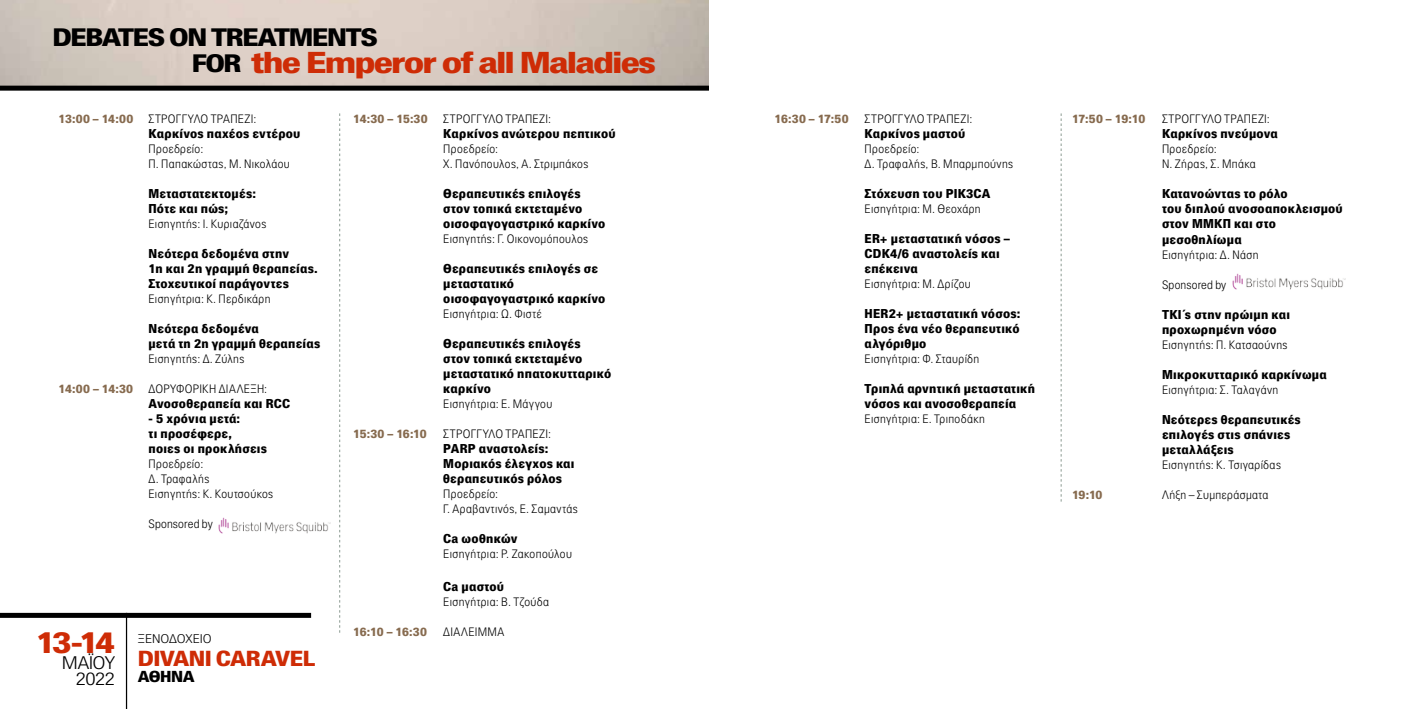
<style>
.page{position:relative;width:1418px;height:709px;background:#fff}
.page>*{position:absolute;margin:0;border:0;box-sizing:border-box;transform-origin:0 0}
.t1{font:900 29.5px "PF Paperback";color:#ce2c06;scale:1.11 1}
.t2{font:900 29.38px "PF Paperback";letter-spacing:-.05em;color:#ce2c06;scale:1.2 1}
.t3{font:900 24.5px "PF Paperback";letter-spacing:-.05em;color:#000;scale:1.13 1}
.t4{font:900 21.25px "PF Paperback";letter-spacing:-.03em;color:#ce2c06;scale:1.09 1}
.t5{font:300 17.75px/15.9px "PF Paperback";letter-spacing:-.025em;color:#000;text-align:right;scale:1.11 1}
.t6{font:900 15.5px "PF Paperback";color:#000;scale:1.09 1}
.t7{font:900 12.5px/15px "PF Paperback";letter-spacing:.02em;color:#000}
.t8{font:300 12.25px "PF Paperback";color:#000;scale:1.09 1}
.t9{font:300 11.88px/15px "PF Paperback";letter-spacing:.035em;color:#000}
.t10{font:900 11.88px "PF Paperback";letter-spacing:-.025em;color:#876b4f}
.t11{font:300 11.88px "PF Paperback";letter-spacing:.015em;color:#000}
.s1{font-size:24.5px;color:#000}
.s2{font-weight:300;color:#000}
</style>
<div class="page">
<svg style="left:339px;top:113px;width:1px;height:519px"></svg>
<svg style="left:1060px;top:113px;width:1px;height:388px"></svg>
<hr style="left:126px;top:613px;width:1px;height:96px;background:#000">
<div style="left:0;top:613px;width:311px;height:5px;background:#000"></div>
<img style="left:0;top:0;width:709px;height:86px">
<div style="left:0;top:86px;width:709px;height:5px;background:#000"></div>
<img style="left:218px;top:517px;width:113px;height:16px">
<img style="left:1232px;top:274px;width:112px;height:16px">
<h3 class="t3" style="left:52px;top:22px;width:290px">DEBATES ON TREATMENTS</h3>
<h2 class="t2" style="left:192px;top:44px;width:388px"><span class="s1">FOR</span> THE EMPEROR OF ALL MALADIES</h2>
<p class="t10" style="left:58px;top:111px;width:76px">13:00 – 14:00</p>
<p class="t9" style="left:148px;top:111px;width:109px">ΣΤΡΟΓΓΥΛΟ ΤΡΑΠ ΕΖΙ:</p>
<p class="t7" style="left:148px;top:126px;width:153px">ΚΑΡΚΊΝΟΣ ΠΑΧΈΟΣ ΕΝΤΈΡΟΥ</p>
<p class="t9" style="left:58px;top:141px;width:34px">Π</p>
<p class="t9" style="left:156px;top:141px;width:49px">ροεδρείο:</p>
<p class="t9" style="left:58px;top:156px;width:34px">Π</p>
<p class="t9" style="left:156px;top:156px;width:135px">. Παπακώστας, Μ. Νικολάου</p>
<p class="t7" style="left:148px;top:186px;width:109px">ΜΕΤΑΣΤΑΤΕΚΤΟΜΈΣ:<br>ΠΌΤΕ ΚΑΙ ΠΏΣ;</p>
<p class="t9" style="left:148px;top:216px;width:119px">Εισηγητής: Ι. Κυριαζάνος</p>
<p class="t7" style="left:148px;top:246px;width:171px">ΝΕΌΤΕΡΑ ΔΕΔΟΜΈΝΑ ΣΤΗΝ<br>1Η ΚΑΙ 2Η ΓΡΑΜΜΉ ΘΕΡΑΠΕΊΑΣ.<br>ΣΤΟΧΕΥΤΙΚΟΊ ΠΑΡΆΓΟΝΤΕΣ</p>
<p class="t9" style="left:148px;top:291px;width:123px">Εισηγήτρια: Κ. Περδικάρη</p>
<p class="t7" style="left:148px;top:321px;width:173px">ΝΕΌΤΕΡΑ ΔΕΔΟΜΈΝΑ<br>ΜΕΤΆ ΤΗ 2Η ΓΡΑΜΜΉ ΘΕΡΑΠΕΊΑΣ</p>
<p class="t9" style="left:148px;top:351px;width:97px">Εισηγητής: Δ. Ζύλης</p>
<p class="t10" style="left:58px;top:381px;width:141px">14:00 – 14:30 <span class="s2">ΔΟΡΥΦΟΡΙΚΗ</span></p>
<p class="t9" style="left:219px;top:381px;width:50px">ΔΙΑΛΕΞΗ:</p>
<p class="t7" style="left:148px;top:396px;width:143px">ΑΝΟΣΟΘΕΡΑΠΕΊΑ ΚΑΙ RCC</p>
<p class="t7" style="left:148px;top:411px;width:120px">- 5 ΧΡΌΝΙΑ ΜΕΤΆ:<br>ΤΙ ΠΡΟΣΈΦΕΡΕ,<br>ΠΟΙΕΣ ΟΙ ΠΡΟΚΛΉΣΕΙΣ</p>
<p class="t9" style="left:58px;top:456px;width:34px">Π</p>
<p class="t9" style="left:156px;top:456px;width:49px">ροεδρείο:</p>
<p class="t9" style="left:58px;top:471px;width:34px">Δ</p>
<p class="t9" style="left:148px;top:471px;width:126px;text-indent:7px">. Τραφαλής<br>Εισηγητής: Κ. Κουτσούκος</p>
<p class="t11" style="left:148px;top:517px;width:66px">Sponsored by</p>
<h1 class="t1" style="left:36px;top:624px;width:73px">13-14</h1>
<h3 class="t5" style="left:62px;top:654px;width:49px">maϊου<br>2022</h3>
<p class="t8" style="left:138px;top:631px;width:43px">Ξενοδοχείο</p>
<h3 class="t4" style="left:138px;top:645px;width:164px">DIVANI CARAVEL</h3>
<p class="t6" style="left:138px;top:666px;width:52px">ΑΘΉΝΑ</p>
<p class="t10" style="left:353px;top:111px;width:76px">14:30 – 15:30</p>
<p class="t9" style="left:443px;top:111px;width:109px">ΣΤΡΟΓΓΥΛΟ ΤΡΑΠ ΕΖΙ:</p>
<p class="t7" style="left:443px;top:126px;width:174px">ΚΑΡΚΊΝΟΣ ΑΝΏΤΕΡΟΥ ΠΕΠΤΙΚΟΎ</p>
<p class="t9" style="left:353px;top:141px;width:34px">Π</p>
<p class="t9" style="left:443px;top:141px;width:146px;text-indent:8px">ροεδρείο:<br>Χ. Πανόπουλος, Α. Στριμπάκος</p>
<p class="t7" style="left:443px;top:186px;width:163px">ΘΕΡΑΠΕΥΤΙΚΈΣ ΕΠΙΛΟΓΈΣ<br>ΣΤΟΝ ΤΟΠΙΚΆ ΕΚΤΕΤΑΜΈΝΟ<br>ΟΙΣΟΦΑΓΟΓΑΣΤΡΙΚΌ ΚΑΡΚΊΝΟ</p>
<p class="t9" style="left:443px;top:231px;width:146px">Εισηγητής: Γ. Οικονομόπουλος</p>
<p class="t7" style="left:443px;top:261px;width:163px">ΘΕΡΑΠΕΥΤΙΚΈΣ ΕΠΙΛΟΓΈΣ ΣΕ<br>ΜΕΤΑΣΤΑΤΙΚΌ<br>ΟΙΣΟΦΑΓΟΓΑΣΤΡΙΚΌ ΚΑΡΚΊΝΟ</p>
<p class="t9" style="left:443px;top:306px;width:100px">Εισηγήτρια: Ω. Φιστέ</p>
<p class="t7" style="left:443px;top:336px;width:169px">ΘΕΡΑΠΕΥΤΙΚΈΣ ΕΠΙΛΟΓΈΣ<br>ΣΤΟΝ ΤΟΠΙΚΆ ΕΚΤΕΤΑΜΈΝΟ<br>ΜΕΤΑΣΤΑΤΙΚΌ ΗΠΑΤΟΚΥΤΤΑΡΙΚΌ<br>ΚΑΡΚΊΝΟ</p>
<p class="t9" style="left:443px;top:396px;width:111px">Εισηγήτρια: Ε. Μάγγου</p>
<p class="t10" style="left:353px;top:426px;width:75px">15:30 – 16:10</p>
<p class="t9" style="left:443px;top:426px;width:109px">ΣΤΡΟΓΓΥΛΟ ΤΡΑΠ ΕΖΙ:</p>
<p class="t7" style="left:443px;top:441px;width:133px">PAR P ΑΝΑΣΤΟΛΕΊΣ:<br>ΜΟΡΙΑΚΌΣ ΈΛΕΓΧΟΣ ΚΑΙ<br>ΘΕΡΑΠΕΥΤΙΚΌΣ ΡΌΛΟΣ</p>
<p class="t9" style="left:353px;top:486px;width:34px">Π</p>
<p class="t9" style="left:451px;top:486px;width:49px">ροεδρείο:</p>
<p class="t9" style="left:353px;top:501px;width:33px">Γ</p>
<p class="t9" style="left:447px;top:501px;width:132px">. Αραβαντινός, Ε. Σαμαντάς</p>
<p class="t7" style="left:443px;top:531px;width:76px">CA ΩΟΘΗΚΏΝ</p>
<p class="t9" style="left:443px;top:546px;width:130px">Εισηγήτρια: Ρ. Ζακοπούλου</p>
<p class="t7" style="left:443px;top:579px;width:62px">CA ΜΑΣΤΟΎ</p>
<p class="t9" style="left:443px;top:594px;width:107px">Εισηγήτρια: Β. Τζούδα</p>
<p class="t10" style="left:353px;top:624px;width:84px">16:10 – 16:30 <span class="s2">ΔΙΑ</span></p>
<p class="t9" style="left:461px;top:624px;width:44px">ΛΕΙΜΜΑ</p>
<p class="t10" style="left:774px;top:111px;width:76px">16:30 – 17:50</p>
<p class="t9" style="left:864px;top:111px;width:109px">ΣΤΡΟΓΓΥΛΟ ΤΡΑΠ ΕΖΙ:</p>
<p class="t7" style="left:864px;top:126px;width:102px">ΚΑΡΚΊΝΟΣ ΜΑΣΤΟΎ</p>
<p class="t9" style="left:774px;top:141px;width:34px">Π</p>
<p class="t9" style="left:872px;top:141px;width:49px">ροεδρείο:</p>
<p class="t9" style="left:774px;top:156px;width:34px">Δ</p>
<p class="t9" style="left:871px;top:156px;width:143px">. Τραφαλής, Β. Μπαρμπούνης</p>
<p class="t7" style="left:864px;top:186px;width:127px">ΣΤΌΧΕΥΣΗ ΤΟΥ PIK3CA</p>
<p class="t9" style="left:864px;top:201px;width:117px">Εισηγήτρια: Μ. Θεοχάρη</p>
<p class="t7" style="left:864px;top:231px;width:147px">ΕR+ ΜΕΤΑΣΤΑΤΙΚΉ ΝΌΣΟΣ –<br>CDK4/6 ΑΝΑΣΤΟΛΕΊΣ ΚΑΙ<br>ΕΠΈΚΕΙΝΑ</p>
<p class="t9" style="left:864px;top:276px;width:108px">Εισηγήτρια: Μ. Δρίζου</p>
<p class="t7" style="left:864px;top:306px;width:157px;text-align:justify">HER2+ ΜΕΤΑΣΤΑΤΙΚΉ ΝΌΣΟΣ:<br>ΠΡΟΣ ΈΝΑ ΝΈΟ ΘΕΡΑΠΕΥΤΙΚΌ ΑΛΓΌΡΙΘΜΟ</p>
<p class="t9" style="left:864px;top:351px;width:116px">Εισηγήτρια: Φ. Σταυρίδη</p>
<p class="t7" style="left:864px;top:381px;width:172px">ΤΡΙΠΛΆ ΑΡΝΗΤΙΚΉ ΜΕΤΑΣΤΑΤΙΚΉ<br>ΝΌΣΟΣ ΚΑΙ ΑΝΟΣΟΘΕΡΑΠΕΊΑ</p>
<p class="t9" style="left:864px;top:411px;width:122px">Εισηγήτρια: Ε. Τριποδάκη</p>
<p class="t10" style="left:1072px;top:112px;width:75px">17:50 – 19:10</p>
<p class="t9" style="left:1162px;top:111px;width:109px">ΣΤΡΟΓΓΥΛΟ ΤΡΑΠ ΕΖΙ:</p>
<p class="t7" style="left:1162px;top:126px;width:117px">ΚΑΡΚΊΝΟΣ ΠΝΕΎΜΟΝΑ</p>
<p class="t9" style="left:1071px;top:141px;width:34px">Π</p>
<p class="t9" style="left:1169px;top:141px;width:49px">ροεδρείο:</p>
<p class="t9" style="left:1071px;top:156px;width:34px">Ν</p>
<p class="t9" style="left:1169px;top:156px;width:88px">. Ζήρας, Σ. Μπάκα</p>
<p class="t7" style="left:1161px;top:186px;width:182px">ΚΑΤΑΝΟΏΝΤΑΣ ΤΟ ΡΌΛΟ<br>ΤΟΥ ΔΙΠΛΟΎ ΑΝΟΣΟΑΠΟΚΛΕΙΣΜΟΎ<br>ΣΤΟΝ ΜΜΚΠ ΚΑΙ ΣΤΟ<br>ΜΕΣΟΘΗΛΊΩΜΑ</p>
<p class="t9" style="left:1162px;top:246px;width:98px">Εισηγήτρια: Δ. Νάση</p>
<p class="t11" style="left:1162px;top:277px;width:66px">Sponsored by</p>
<p class="t7" style="left:1161px;top:306px;width:129px">ΤΚΙ΄S ΣΤΗΝ ΠΡΏΙΜΗ ΚΑΙ<br>ΠΡΟΧΩΡΗΜΈΝΗ ΝΌΣΟ</p>
<p class="t9" style="left:1162px;top:336px;width:127px">Εισηγητής: Π. Κατσαούνης</p>
<p class="t7" style="left:1161px;top:366px;width:166px">ΜΙΚΡΟΚΥΤΤΑΡΙΚΌ ΚΑΡΚΊΝΩΜΑ</p>
<p class="t9" style="left:1162px;top:381px;width:118px">Εισηγήτρια: Σ. Ταλαγάνη</p>
<p class="t7" style="left:1161px;top:411px;width:140px">ΝΕΌΤΕΡΕΣ ΘΕΡΑΠΕΥΤΙΚΈΣ<br>ΕΠΙΛΟΓΈΣ ΣΤΙΣ ΣΠΆΝΙΕΣ<br>ΜΕΤΑΛΛΆΞΕΙΣ</p>
<p class="t9" style="left:1162px;top:456px;width:120px">Εισηγητής: Κ. Τσιγαρίδας</p>
<p class="t10" style="left:1072px;top:487px;width:32px">19:10</p>
<p class="t9" style="left:1162px;top:486px;width:108px">Λήξη – Συμπεράσματα</p>
</div>
